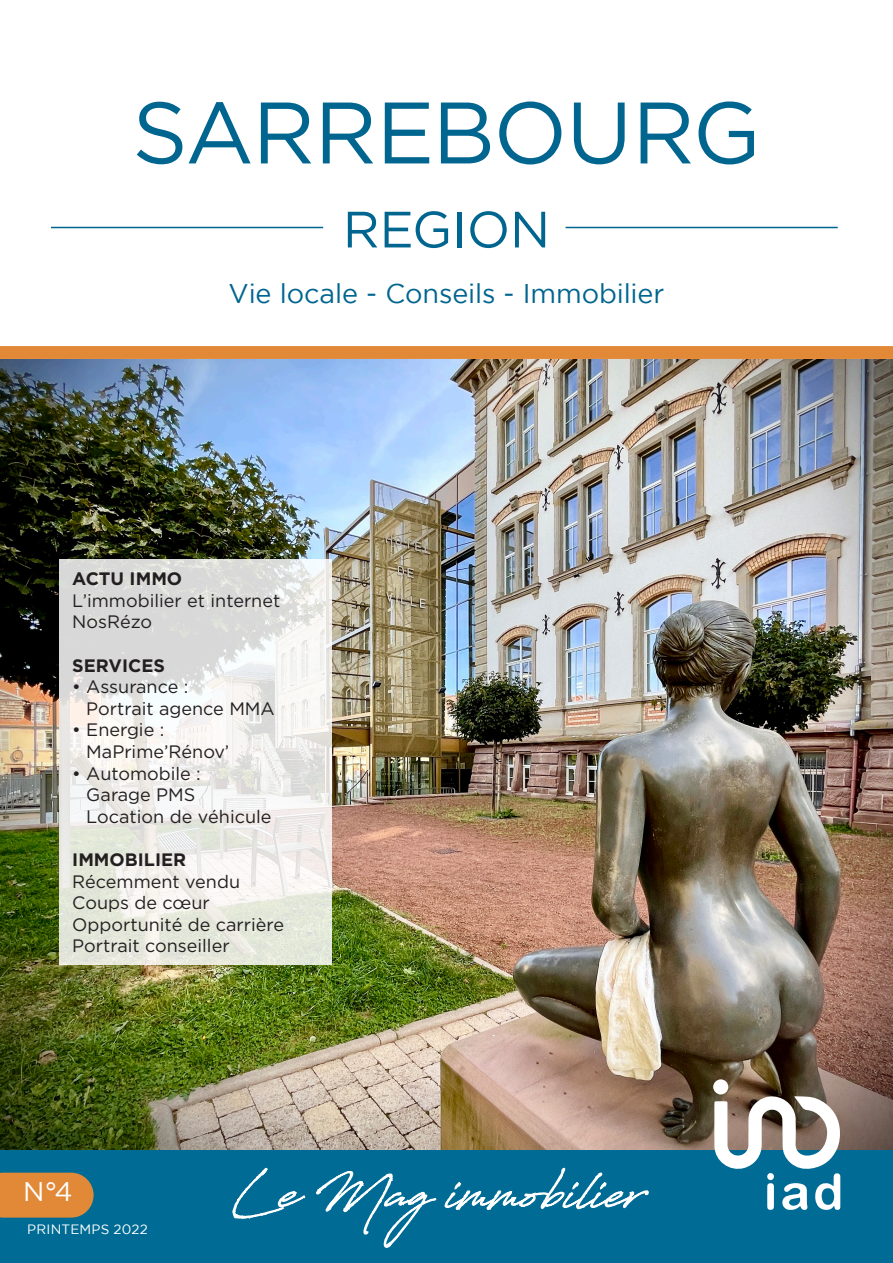
<style>
.page{position:relative;width:893px;height:1263px;background:#fff}
.page>*{position:absolute;margin:0;border:0;box-sizing:border-box;transform-origin:0 0}
.Title___Circle_1{font:87px "Gotham";letter-spacing:-.02em;color:#00658f}
.Body___Circle_1{font:51px "Gotham";letter-spacing:-.005em;color:#00658f}
.Body___Circle_1-2{font:27px "Gotham";letter-spacing:-.005em;color:#00658f}
.Body___Circle_1-3{font:27px "Gotham";color:#fff}
.t1{font:18px/21.6px "Gotham Pro";color:#231f20}
.t2{font:700 18px "Gotham Pro";color:#231f20}
.Body___Circle_1-4{font:13.5px "Gotham";letter-spacing:.015em;color:#fff}
</style>
<div class="page">
<img style="left:0;top:359px;width:893px;height:792px">
<div style="left:0;top:1151px;width:893px;height:112px;background:#006c95"></div>
<div style="left:713px;top:1079px;width:15px;height:15px;background:#fff;border-radius:50%"></div>
<svg style="left:714px;top:1095px;width:126px;height:115px"></svg>
<div style="left:767px;top:1173px;width:7px;height:7px;background:#fff;border-radius:50%"></div>
<svg style="left:232px;top:1167px;width:74px;height:52px"></svg>
<svg style="left:316px;top:1171px;width:121px;height:77px"></svg>
<svg style="left:444px;top:1167px;width:205px;height:43px"></svg>
<div style="left:0;top:346px;width:893px;height:13px;background:#e28938"></div>
<div style="left:0;top:1173px;width:94px;height:44px;background:#e28938"></div>
<hr style="left:51px;top:227px;width:272px;height:1px;background:#00658f">
<hr style="left:566px;top:227px;width:272px;height:1px;background:#00658f">
<svg style="left:60px;top:559px;width:272px;height:406px"></svg>
<p class="Title___Circle_1" style="left:132px;top:85px;width:630px">SARREBOURG</p>
<p class="Body___Circle_1" style="left:343px;top:201px;width:209px">REGION</p>
<p class="Body___Circle_1-2" style="left:229px;top:278px;width:437px">Vie locale - Conseils - Immobilier</p>
<p class="t2" style="left:72px;top:568px;width:111px">ACTU IMMO</p>
<p class="t1" style="left:72px;top:589px;width:210px">L’immobilier et internet</p>
<p class="t1" style="left:72px;top:611px;width:81px">NosRézo</p>
<p class="t2" style="left:72px;top:655px;width:94px">SERVICES</p>
<p class="t1" style="left:86px;top:676px;width:190px;text-indent:-14px">• Assurance :<br>Portrait agence MMA</p>
<p class="t1" style="left:86px;top:719px;width:145px;text-indent:-14px">• Energie :<br>MaPrime’Rénov’</p>
<p class="t1" style="left:86px;top:762px;width:187px;text-indent:-14px">• Automobile :<br>Garage PMS<br>Location de véhicule</p>
<p class="t2" style="left:72px;top:849px;width:115px">IMMOBILIER</p>
<p class="t1" style="left:72px;top:870px;width:169px">Récemment vendu</p>
<p class="t1" style="left:72px;top:892px;width:139px">Coups de cœur</p>
<p class="t1" style="left:72px;top:913px;width:213px">Opportunité de carrière</p>
<p class="t1" style="left:72px;top:935px;width:159px">Portrait conseiller</p>
<p class="Body___Circle_1-3" style="left:23px;top:1176px;width:51px">N°4</p>
<p class="Body___Circle_1-4" style="left:27px;top:1221px;width:122px">PRINTEMPS 2022</p>
</div>
